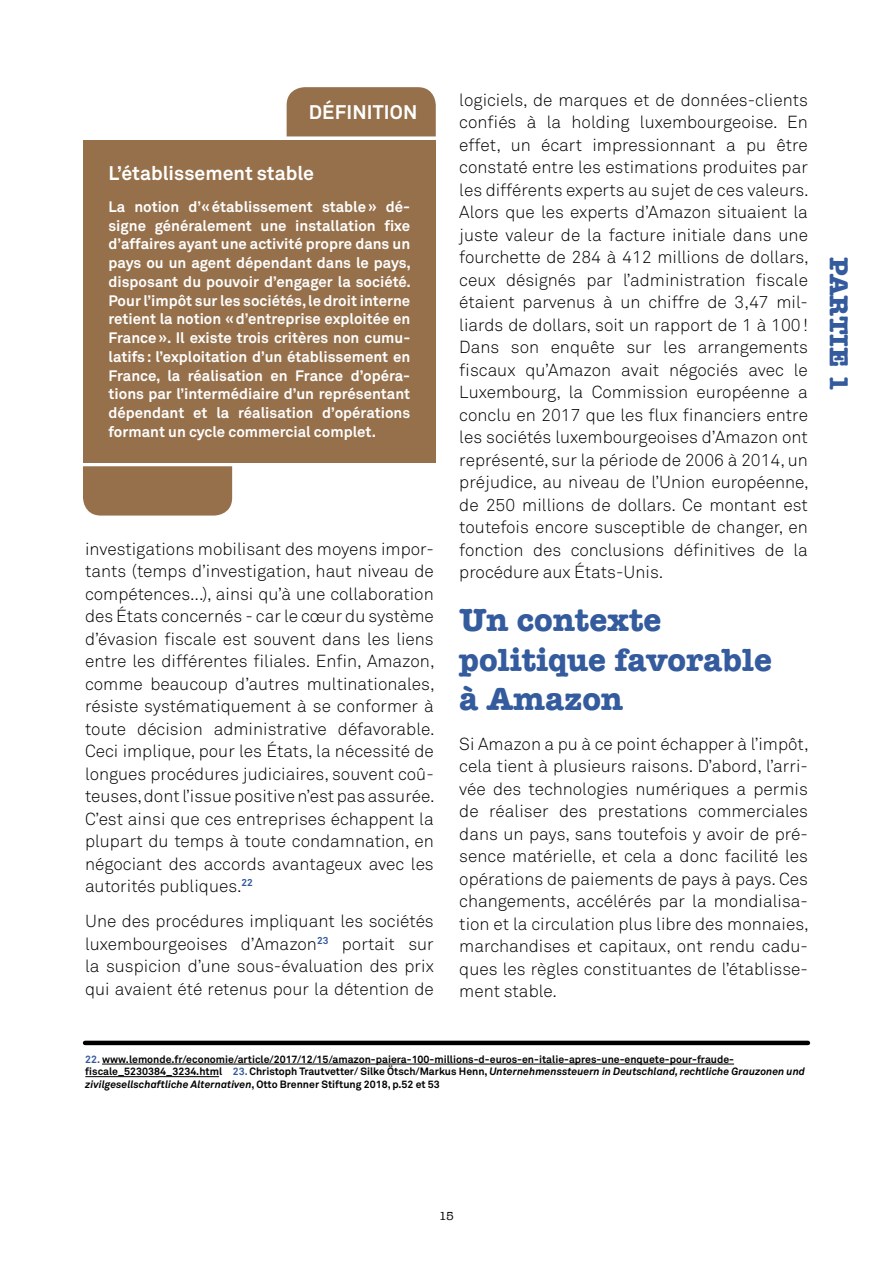
<style>
.page{position:relative;width:893px;height:1263px;background:#fff}
.page>*{position:absolute;margin:0;border:0;box-sizing:border-box;transform-origin:0 0}
.t1{font:700 33px/39.6px "American Typewriter";color:#345b9d}
.t2{font:700 27px "American Typewriter";letter-spacing:-.01em;color:#345b9d}
.t3{font:700 19.5px "Akkurat Std";color:#fff}
.t4{font:300 17.25px/22.5px "Akkurat Std";color:#000;text-align:justify}
.t5{font:700 15px/18.8px "Akkurat Std";color:#fff;text-align:justify}
.t6{font:12px "American Typewriter";color:#000}
.t7{font:700 10.5px/12.6px "Akkurat Std";color:#000}
.s1{color:#345b9d}
.s2{font-style:italic}
</style>
<div class="page">
<div style="left:83px;top:140px;width:353px;height:322px;background:#96704b"></div>
<div style="left:287px;top:87px;width:149px;height:49px;background:#96704b"></div>
<div style="left:83px;top:466px;width:149px;height:50px;background:#96704b"></div>
<hr style="left:102px;top:1064px;width:632px;height:1px;background:#000">
<hr style="left:85px;top:1076px;width:134px;height:1px;background:#000">
<hr style="left:85px;top:1041px;width:723px;height:4px;background:#000">
<p class="t3" style="left:309px;top:101px;width:110px">DÉFINITION</p>
<p class="t3" style="left:108px;top:162px;width:207px">L’établissement stable</p>
<p class="t5" style="left:108px;top:197px;width:304px">La notion d’«établissement stable» dé&shy;signe généralement une installation fixe d’affaires ayant une activité propre dans un pays ou un agent dépendant dans le pays, disposant du pouvoir d’engager la société.<br>Pour l’impôt sur les sociétés, le droit interne retient la notion «d’entreprise exploitée en France». Il existe trois critères non cumu&shy;latifs: l’exploitation d’un établissement en France, la réalisation en France d’opéra&shy;tions par l’intermédiaire d’un représentant dépendant et la réalisation d’opérations formant un cycle commercial complet.</p>
<p class="t4" style="left:85px;top:537px;width:351px">investigations mobilisant des moyens impor&shy;tants (temps d’investigation, haut niveau de compétences...), ainsi qu’à une collaboration des États concernés - car le cœur du système d’évasion fiscale est souvent dans les liens entre les différentes filiales. Enfin, Amazon, comme beaucoup d’autres multinationales, résiste systématiquement à se conformer à toute décision administrative défavorable.<br>Ceci implique, pour les États, la nécessité de longues procédures judiciaires, souvent coû&shy;teuses, dont l’issue positive n’est pas assurée.<br>C’est ainsi que ces entreprises échappent la plupart du temps à toute condamnation, en négociant des accords avantageux avec les autorités publiques.<sup>22</sup></p>
<p class="t4" style="left:85px;top:910px;width:350px">Une des procédures impliquant les sociétés luxembourgeoises d’Amazon<sup>23</sup> portait sur la suspicion d’une sous-évaluation des prix qui avaient été retenus pour la détention de</p>
<p class="t4" style="left:459px;top:89px;width:351px">logiciels, de marques et de données-clients confiés à la holding luxembourgeoise. En effet, un écart impressionnant a pu être constaté entre les estimations produites par les différents experts au sujet de ces valeurs.<br>Alors que les experts d’Amazon situaient la juste valeur de la facture initiale dans une fourchette de 284 à 412 millions de dollars, ceux désignés par l’administration fiscale étaient parvenus à un chiffre de 3,47 mil&shy;liards de dollars, soit un rapport de 1 à 100!<br>Dans son enquête sur les arrangements fiscaux qu’Amazon avait négociés avec le Luxembourg, la Commission européenne a conclu en 2017 que les flux financiers entre les sociétés luxembourgeoises d’Amazon ont représenté, sur la période de 2006 à 2014, un préjudice, au niveau de l’Union européenne, de 250 millions de dollars. Ce montant est toutefois encore susceptible de changer, en fonction des conclusions définitives de la procédure aux États-Unis.</p>
<h1 class="t1" style="left:459px;top:598px;width:314px">Un contexte politique favorable à Amazon</h1>
<p class="t4" style="left:459px;top:732px;width:351px">Si Amazon a pu à ce point échapper à l’impôt, cela tient à plusieurs raisons. D’abord, l’arri&shy;vée des technologies numériques a permis de réaliser des prestations commerciales dans un pays, sans toutefois y avoir de pré&shy;sence matérielle, et cela a donc facilité les opérations de paiements de pays à pays. Ces changements, accélérés par la mondialisa&shy;tion et la circulation plus libre des monnaies, marchandises et capitaux, ont rendu cadu&shy;ques les règles constituantes de l’établisse&shy;ment stable.</p>
<h2 class="t2" style="left:862px;top:257px;width:136px;rotate:90deg">PARTIE 1</h2>
<p class="t7" style="left:85px;top:1053px;width:721px"><span class="s1">22.</span> www.lemonde.fr/economie/article/2017/12/15/amazon-paiera-100-millions-d-euros-en-italie-apres-une-enquete-pour-fraude&shy;fiscale_5230384_3234.html <span class="s1">23.</span> Christoph Trautvetter/ Silke Ötsch/Markus Henn, <span class="s2">Unternehmenssteuern in Deutschland, rechtliche Grauzonen und zivilgesellschaftliche Alternativen</span>, Otto Brenner Stiftung 2018, p.52 et 53</p>
<p class="t6" style="left:439px;top:1207px;width:16px">15</p>
</div>
